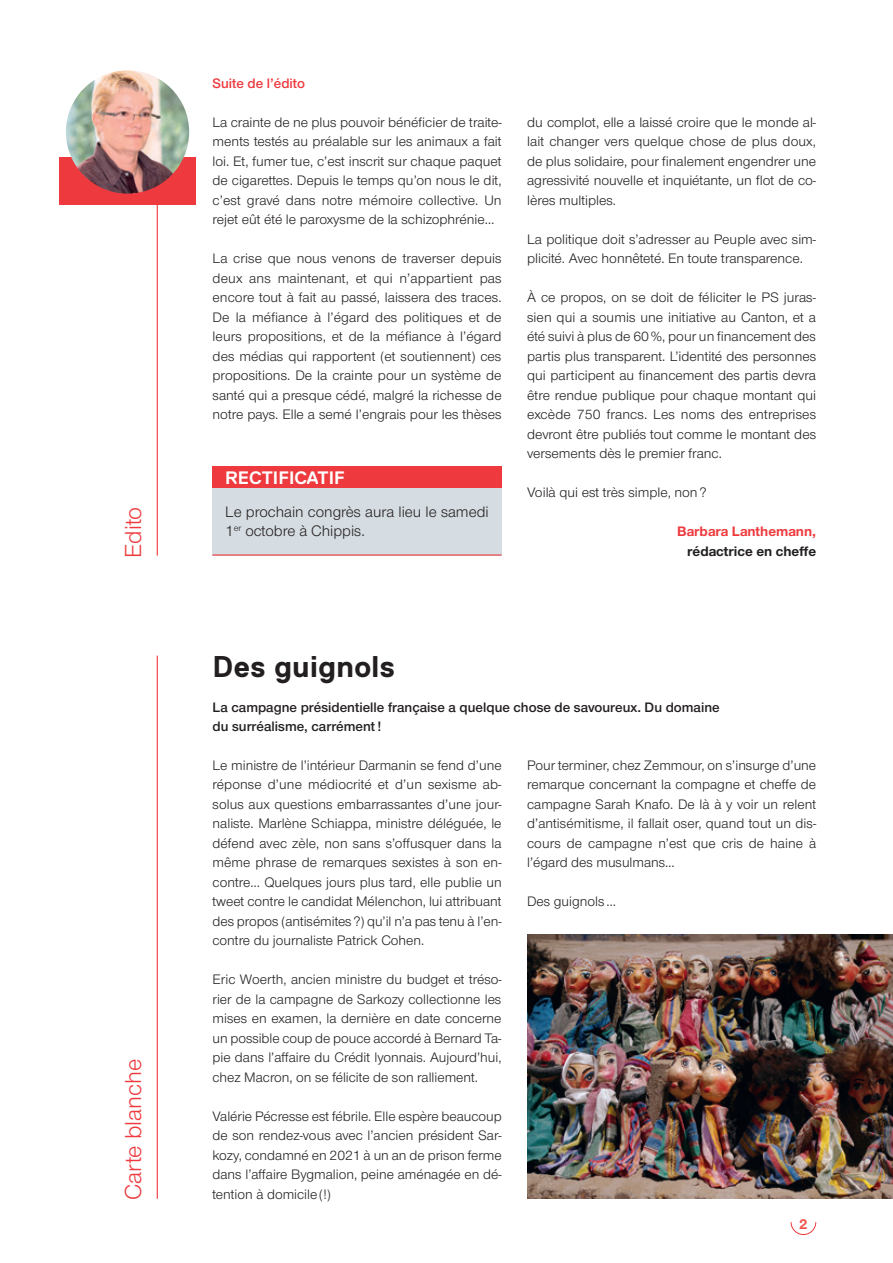
<style>
.page{position:relative;width:893px;height:1263px;background:#fff}
.page>*{position:absolute;margin:0;border:0;box-sizing:border-box;transform-origin:0 0}
.t1{font:700 30px "Replica";letter-spacing:.015em;color:#231f20}
.t2{font:24px "Nimbus San Nov";color:#ee3a3e}
.t3{font:700 18px "Replica";color:#fff}
.t4{font:15.75px/19.5px "Nimbus San Nov";color:#231f20}
.t5{font:700 15px "Nimbus San Nov";color:#f0554c}
.t6{font:14.25px/19.5px "Nimbus San Nov";color:#231f20;text-align:justify}
.t7{font:14.25px/19.5px "Nimbus San Nov Sem Bol";color:#231f20}
.t8{font:700 14.25px "Nimbus San Nov";color:#ee3a3e}
.t9{font:700 14.25px "Nimbus San Nov";color:#231f20}
.t10{font:14.25px "Nimbus San Nov Sem Bol";color:#ee3a3e}
</style>
<div class="page">
<svg style="left:790px;top:1222px;width:26px;height:13px"></svg>
<hr style="left:157px;top:656px;width:1px;height:543px;background:#ee3a3e">
<hr style="left:157px;top:196px;width:1px;height:360px;background:#ee3a3e">
<div style="left:60px;top:157px;width:136px;height:48px;background:#ee3a3e"></div>
<img style="left:66px;top:70px;width:123px;height:124px;border-radius:50%">
<img style="left:527px;top:935px;width:366px;height:264px">
<div style="left:213px;top:467px;width:289px;height:89px;background:#d6dde2"></div>
<div style="left:213px;top:467px;width:289px;height:21px;background:#ee3a3e"></div>
<hr style="left:213px;top:554px;width:289px;height:2px;background:#ee3a3e">
<h2 class="t2" style="left:124px;top:558px;width:53px;rotate:-90deg">Edito</h2>
<h2 class="t2" style="left:124px;top:1200px;width:142px;rotate:-90deg">Carte blanche</h2>
<p class="t10" style="left:213px;top:77px;width:94px">Suite de l’édito</p>
<p class="t6" style="left:213px;top:113px;width:291px">La crainte de ne plus pouvoir bénéficier de traite&shy;ments testés au préalable sur les animaux a fait loi. Et, fumer tue, c’est inscrit sur chaque paquet de cigarettes. Depuis le temps qu’on nous le dit, c’est gravé dans notre mémoire collective. Un rejet eût été le paroxysme de la schizophrénie…</p>
<p class="t6" style="left:213px;top:250px;width:291px">La crise que nous venons de traverser depuis deux ans maintenant, et qui n’appartient pas encore tout à fait au passé, laissera des traces.<br>De la méfiance à l’égard des politiques et de leurs propositions, et de la méfiance à l’égard des médias qui rapportent (et soutiennent) ces propositions. De la crainte pour un système de santé qui a presque cédé, malgré la richesse de notre pays. Elle a semé l’engrais pour les thèses</p>
<p class="t3" style="left:225px;top:468px;width:121px">RECTIFICATIF</p>
<p class="t4" style="left:225px;top:503px;width:265px">Le prochain congrès aura lieu le samedi<br>1<sup>er</sup> octobre à Chippis.</p>
<p class="t6" style="left:527px;top:113px;width:291px">du complot, elle a laissé croire que le monde al&shy;lait changer vers quelque chose de plus doux, de plus solidaire, pour finalement engendrer une agressivité nouvelle et inquiétante, un flot de co&shy;lères multiples.</p>
<p class="t6" style="left:527px;top:230px;width:291px">La politique doit s’adresser au Peuple avec sim&shy;plicité. Avec honnêteté. En toute transparence.</p>
<p class="t6" style="left:527px;top:289px;width:291px">À ce propos, on se doit de féliciter le PS juras&shy;sien qui a soumis une initiative au Canton, et a été suivi à plus de 60 %, pour un financement des partis plus transparent. L’identité des personnes qui participent au financement des partis devra être rendue publique pour chaque montant qui excède 750 francs. Les noms des entreprises devront être publiés tout comme le montant des versements dès le premier franc.</p>
<p class="t6" style="left:527px;top:483px;width:181px">Voilà qui est très simple, non ?</p>
<p class="t8" style="left:677px;top:523px;width:140px">Barbara Lanthemann,</p>
<p class="t9" style="left:687px;top:542px;width:130px">rédactrice en cheffe</p>
<h1 class="t1" style="left:213px;top:649px;width:184px">Des guignols</h1>
<p class="t7" style="left:213px;top:698px;width:509px">La campagne présidentielle française a quelque chose de savoureux. Du domaine du surréalisme, carrément !</p>
<p class="t6" style="left:213px;top:756px;width:291px">Le ministre de l’intérieur Darmanin se fend d’une réponse d’une médiocrité et d’un sexisme ab&shy;solus aux questions embarrassantes d’une jour&shy;naliste. Marlène Schiappa, ministre déléguée, le défend avec zèle, non sans s’offusquer dans la même phrase de remarques sexistes à son en&shy;contre… Quelques jours plus tard, elle publie un tweet contre le candidat Mélenchon, lui attribuant des propos (antisémites ?) qu’il n’a pas tenu à l’en&shy;contre du journaliste Patrick Cohen.</p>
<p class="t6" style="left:213px;top:971px;width:291px">Eric Woerth, ancien ministre du budget et tréso&shy;rier de la campagne de Sarkozy collectionne les mises en examen, la dernière en date concerne un possible coup de pouce accordé à Bernard Ta&shy;pie dans l’affaire du Crédit lyonnais. Aujourd’hui, chez Macron, on se félicite de son ralliement.</p>
<p class="t6" style="left:213px;top:1107px;width:291px">Valérie Pécresse est fébrile. Elle espère beaucoup de son rendez-vous avec l’ancien président Sar&shy;kozy, condamné en 2021 à un an de prison ferme dans l’affaire Bygmalion, peine aménagée en dé&shy;tention à domicile (!)</p>
<p class="t6" style="left:527px;top:756px;width:291px">Pour terminer, chez Zemmour, on s’insurge d’une remarque concernant la compagne et cheffe de campagne Sarah Knafo. De là à y voir un relent d’antisémitisme, il fallait oser, quand tout un dis&shy;cours de campagne n’est que cris de haine à l’égard des musulmans…</p>
<p class="t6" style="left:527px;top:893px;width:90px">Des guignols …</p>
<p class="t5" style="left:799px;top:1215px;width:10px">2</p>
</div>
